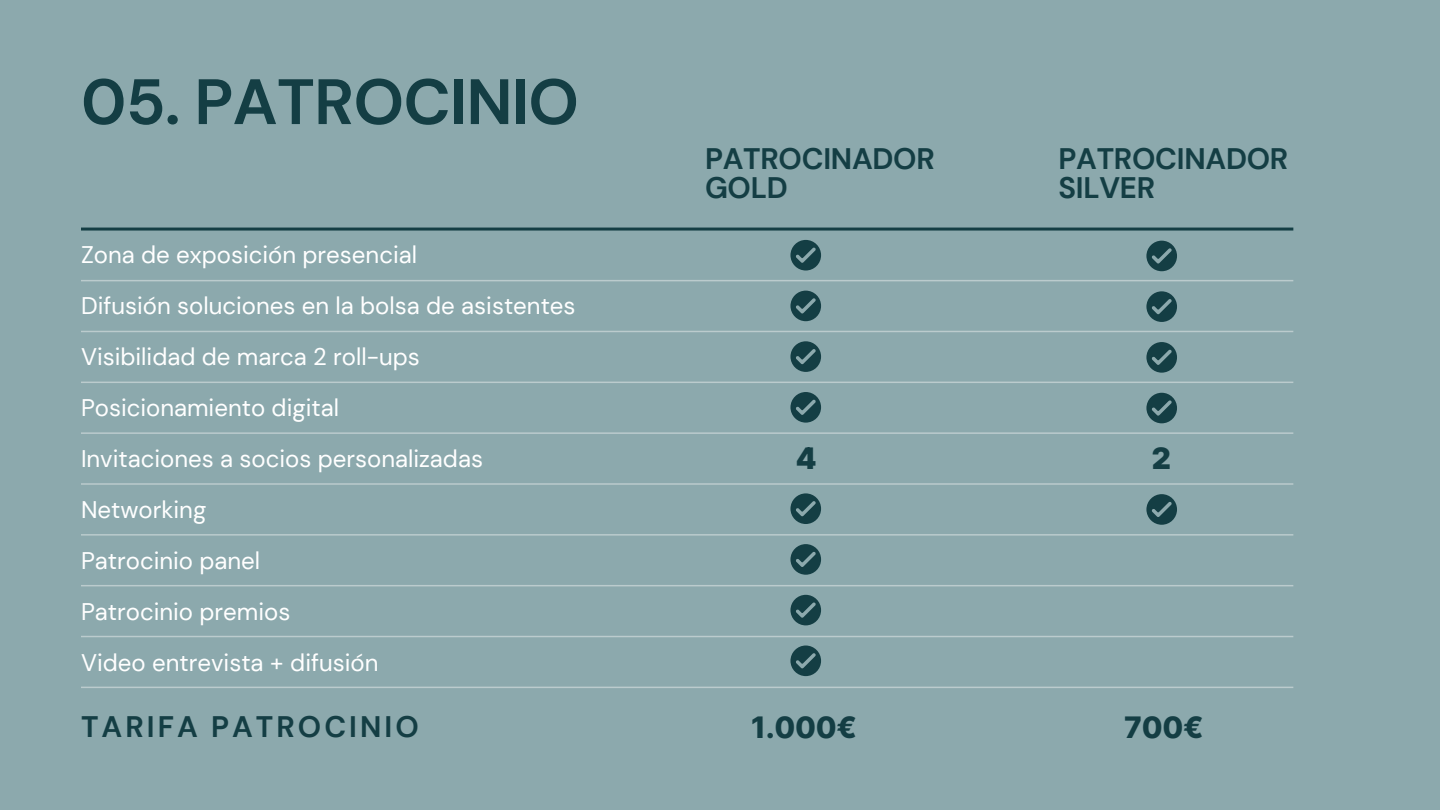
<style>
.page{position:relative;width:1440px;height:810px;background:#8ca9ad}
.page>*{position:absolute;margin:0;border:0;box-sizing:border-box;transform-origin:0 0}
.t1{font:700 64px "DM Sans";letter-spacing:-.01em;color:#143e44}
.t2{font:700 29.6px/29.5px "DM Sans";letter-spacing:-.01em;color:#143e44}
.t3{font:700 29.6px "DM Sans";letter-spacing:.105em;color:#143e44}
.t4{font:800 29.6px "Inter";letter-spacing:-.01em;color:#143e44}
.t5{font:900 29.6px "Inter";color:#143e44}
.t6{font:24px "DM Sans";color:#fff}
</style>
<div class="page">
<hr style="left:81px;top:280px;width:1212px;height:1px;background:#bbcbcd">
<hr style="left:81px;top:228px;width:1212px;height:3px;background:#143e44">
<hr style="left:81px;top:331px;width:1212px;height:1px;background:#bbcbcd">
<hr style="left:81px;top:382px;width:1212px;height:1px;background:#bbcbcd">
<hr style="left:81px;top:432px;width:1212px;height:2px;background:#bbcbcd">
<hr style="left:81px;top:483px;width:1212px;height:2px;background:#bbcbcd">
<hr style="left:81px;top:534px;width:1212px;height:2px;background:#bbcbcd">
<hr style="left:81px;top:585px;width:1212px;height:1px;background:#bbcbcd">
<hr style="left:81px;top:636px;width:1212px;height:1px;background:#bbcbcd">
<hr style="left:81px;top:687px;width:1212px;height:1px;background:#bbcbcd">
<svg style="left:790px;top:240px;width:31px;height:31px"></svg>
<svg style="left:790px;top:291px;width:31px;height:30px"></svg>
<svg style="left:790px;top:341px;width:31px;height:31px"></svg>
<svg style="left:790px;top:392px;width:31px;height:31px"></svg>
<svg style="left:790px;top:493px;width:31px;height:31px"></svg>
<svg style="left:790px;top:544px;width:31px;height:31px"></svg>
<svg style="left:790px;top:595px;width:31px;height:30px"></svg>
<svg style="left:790px;top:646px;width:31px;height:30px"></svg>
<svg style="left:1146px;top:241px;width:31px;height:30px"></svg>
<svg style="left:1146px;top:291px;width:31px;height:31px"></svg>
<svg style="left:1146px;top:342px;width:31px;height:31px"></svg>
<svg style="left:1146px;top:393px;width:31px;height:30px"></svg>
<svg style="left:1146px;top:494px;width:31px;height:31px"></svg>
<p class="t1" style="left:81px;top:61px;width:499px">05. PATROCINIO</p>
<h1 class="t6" style="left:81px;top:239px;width:338px">Zona de exposición presencial</h1>
<h2 class="t6" style="left:81px;top:290px;width:496px">Difusión soluciones en la bolsa de asistentes</h2>
<h2 class="t6" style="left:81px;top:341px;width:340px">Visibilidad de marca 2 roll-ups</h2>
<p class="t6" style="left:81px;top:392px;width:260px">Posicionamiento digital</p>
<p class="t6" style="left:81px;top:443px;width:404px">Invitaciones a socios personalizadas</p>
<p class="t6" style="left:81px;top:494px;width:127px">Networking</p>
<p class="t6" style="left:81px;top:545px;width:181px">Patrocinio panel</p>
<p class="t6" style="left:81px;top:596px;width:211px">Patrocinio premios</p>
<p class="t6" style="left:81px;top:647px;width:299px">Video entrevista + difusión</p>
<p class="t2" style="left:705px;top:144px;width:231px">PATROCINADOR<br>GOLD</p>
<p class="t2" style="left:1059px;top:144px;width:231px">PATROCINADOR<br>SILVER</p>
<p class="t5" style="left:796px;top:440px;width:22px">4</p>
<p class="t5" style="left:1152px;top:440px;width:21px">2</p>
<p class="t3" style="left:81px;top:707px;width:339px">TARIFA PATROCINIO</p>
<p class="t4" style="left:751px;top:709px;width:107px">1.000€</p>
<p class="t4" style="left:1124px;top:709px;width:81px">700€</p>
</div>
